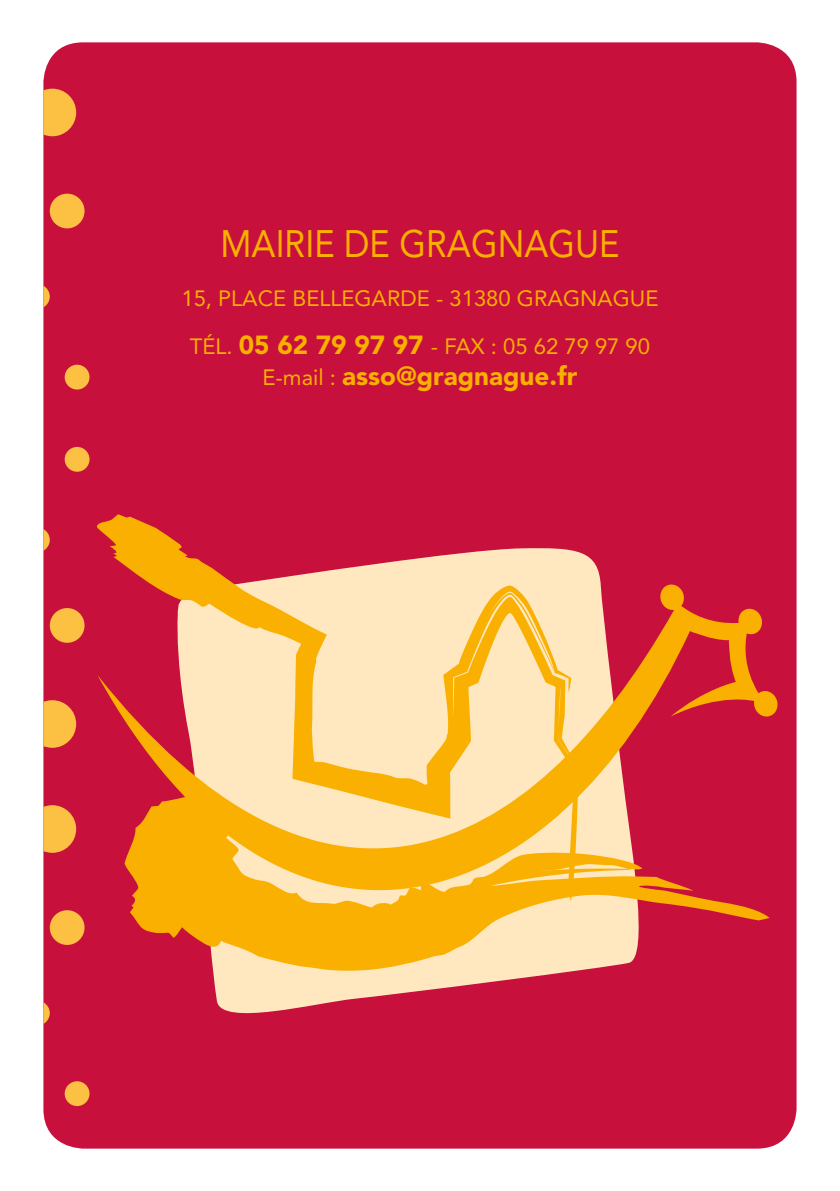
<style>
.page{position:relative;width:840px;height:1191px;background:#fff}
.page>*{position:absolute;margin:0;border:0;box-sizing:border-box;transform-origin:0 0}
.t1{font:38px "Avenir LT";color:#f9b000;scale:.9 1}
.t2{font:900 26px "Avenir LT";color:#f9b000}
.t3{font:22px/48.2px "Avenir LT";color:#f9b000;text-align:center}
.s1{font-weight:900;font-size:26px}
.s2{font-weight:400;font-size:22px}
</style>
<div class="page">
<div style="left:43px;top:42px;width:753px;height:1106px;background:#c7113c;border-radius:40px"></div>
<div style="left:50px;top:194px;width:34px;height:34px;background:#fcc042;border-radius:50%"></div>
<svg style="left:43px;top:89px;width:33px;height:47px;background:#f3a442"></svg>
<div style="left:65px;top:365px;width:24px;height:24px;background:#fcc042;border-radius:50%"></div>
<svg style="left:43px;top:286px;width:7px;height:21px"></svg>
<div style="left:65px;top:447px;width:24px;height:25px;background:#fcc042;border-radius:50%"></div>
<div style="left:50px;top:910px;width:34px;height:35px;background:#fcc042;border-radius:50%"></div>
<svg style="left:43px;top:805px;width:33px;height:48px;background:#f2a242"></svg>
<div style="left:65px;top:1081px;width:24px;height:25px;background:#fcc042;border-radius:50%"></div>
<svg style="left:43px;top:1002px;width:7px;height:22px"></svg>
<div style="left:50px;top:608px;width:34px;height:35px;background:#fcc042;border-radius:50%"></div>
<svg style="left:43px;top:700px;width:33px;height:48px;background:#f2a242"></svg>
<svg style="left:43px;top:529px;width:7px;height:21px"></svg>
<svg style="left:219px;top:552px;width:382px;height:462px"></svg>
<svg style="left:213px;top:583px;width:565px;height:423px"></svg>
<svg style="left:130px;top:792px;width:639px;height:179px"></svg>
<svg style="left:97px;top:514px;width:482px;height:387px"></svg>
<h1 class="t1" style="left:220px;top:221px;width:444px">MAIRIE DE GRAGNAGUE</h1>
<p class="t3" style="left:181px;top:274px;width:478px">15, PLACE BELLEGARDE - 31380 GRAGNAGUE<br>TÉL. <span class="s1">05 62 79 97 97</span> - FAX : 05 62 79 97 90</p>
<p class="t2" style="left:262px;top:360px;width:316px"><span class="s2">E-mail :</span> asso@gragnague.fr</p>
</div>
